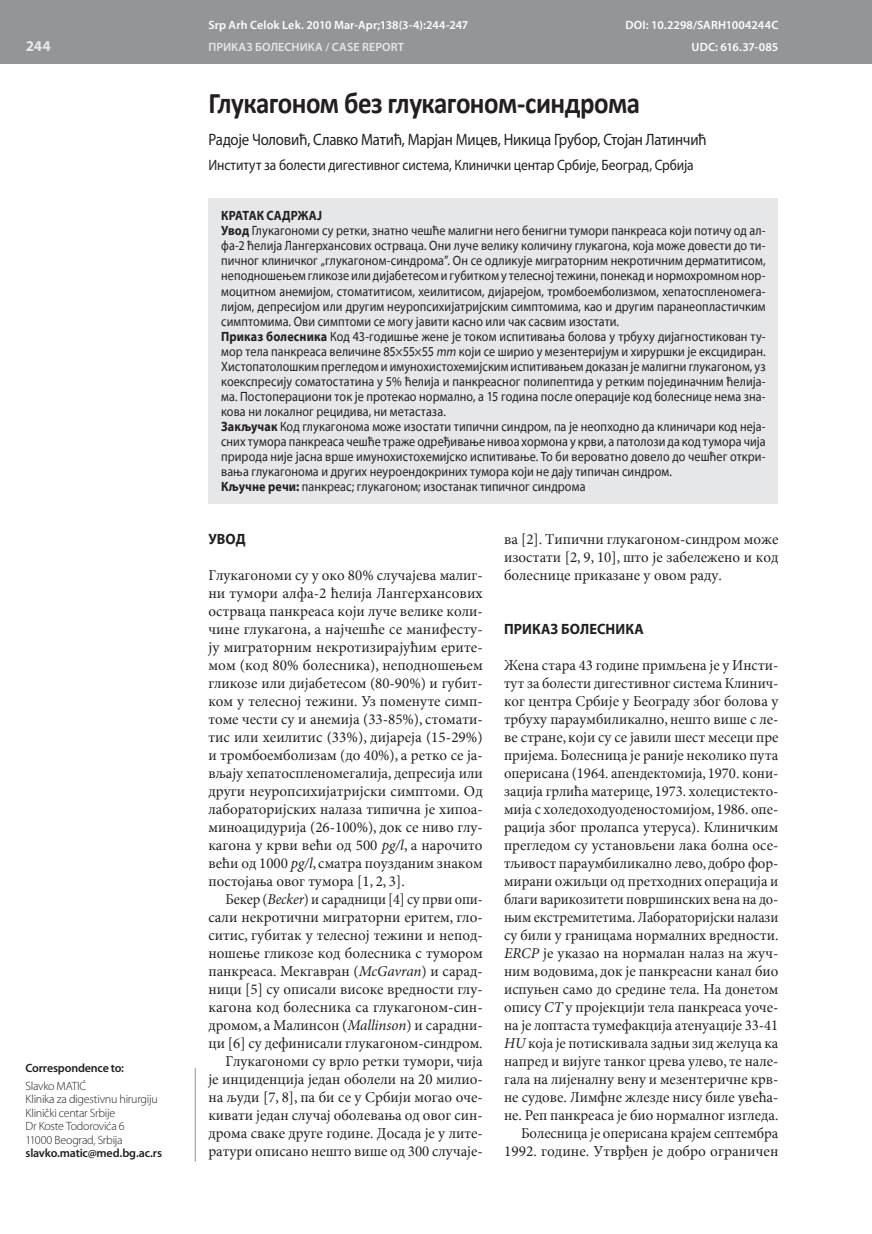
<style>
.page{position:relative;width:872px;height:1234px;background:#fff}
.page>*{position:absolute;margin:0;border:0;box-sizing:border-box;transform-origin:0 0}
.t1{font:700 30px "Calibri";letter-spacing:-.02em;color:#231f20;scale:.9 1}
.t2{font:16.5px "Myriad Pro";letter-spacing:-.015em;color:#231f20;scale:.9 1}
.t3{font:15px/18px "Minion Pro Cyrilic";color:#231f20;text-align:justify}
.t4{font:15px/18px "Minion Pro Cyrilic";color:#231f20;text-align:right;scale:.96 1}
.t5{font:15px "Myriad Pro";letter-spacing:-.01em;color:#231f20;scale:.9 1}
.t6{font:700 15px "Myriad Pro Cyrilic";letter-spacing:.01em;color:#231f20;scale:.95 1}
.t7{font:700 15px "Myriad Pro";color:#e6e7e9}
.t8{font:13.5px/15px "Myriad Pro Cyrilic";letter-spacing:.005em;color:#231f20;scale:.9 1}
.t9{font:300 12px/13.5px "Myriad Pro";letter-spacing:-.02em;color:#231f20}
.t10{font:600 12px "Myriad Pro";letter-spacing:.005em;color:#fff}
.t11{font:600 12px "Myriad Pro";letter-spacing:-.015em;color:#231f20}
.t12{font:600 12px "Myriad Pro";letter-spacing:.01em;color:#e6e7e9}
.s1{font-weight:700}
.s2{font-family:"Myriad Pro";font-style:italic}
.s3{font-family:"Minion Pro";font-style:italic}
</style>
<div class="page">
<div style="left:0;top:0;width:872px;height:64px;background:#939598"></div>
<hr style="left:871px;top:0;width:1px;height:64px;background:#e6e7e9">
<div style="left:208px;top:198px;width:570px;height:306px;background:#e6e7e9"></div>
<hr style="left:195px;top:1067px;width:1px;height:94px;background:#939598">
<p class="t7" style="left:26px;top:36px;width:27px">244</p>
<p class="t11" style="left:26px;top:1059px;width:100px">Correspondence to:</p>
<p class="t9" style="left:26px;top:1078px;width:134px">Slavko MATIĆ<br>Klinika za digestivnu hirurgiju<br>Klinički centar Srbije<br>Dr Koste Todorovića 6<br>11000 Beograd, Srbija</p>
<p class="t11" style="left:26px;top:1145px;width:138px">slavko.matic@med.bg.ac.rs</p>
<p class="t10" style="left:208px;top:17px;width:261px">Srp Arh Celok Lek. 2010 Mar-Apr;138(3-4):244-247</p>
<p class="t10" style="left:625px;top:17px;width:154px">DOI: 10.2298/SARH1004244C</p>
<p class="t12" style="left:208px;top:39px;width:197px">ПРИКАЗ БОЛЕСНИКА / CASE REPORT</p>
<p class="t10" style="left:691px;top:39px;width:88px">UDC: 616.37-085</p>
<h1 class="t1" style="left:208px;top:84px;width:481px">Глукагоном без глукагоном-синдрома</h1>
<p class="t2" style="left:208px;top:129px;width:555px">Радоје Чоловић, Славко Матић, Марјан Мицев, Никица Грубор, Стојан Латинчић</p>
<p class="t5" style="left:208px;top:155px;width:541px">Институт за болести дигестивног система, Клинички центар Србије, Београд, Србија</p>
<p class="t8" style="left:221px;top:209px;width:606px"><span class="s1">KRATAK SADRŽAJ<br>Uvod</span> Glukagonomi su retki, znatno češće maligni nego benigni tumori pankreasa koji potiču od al&shy;fa-2 ćelija Langerhansovih ostrvaca. Oni luče veliku količinu glukagona, koja može dovesti do ti&shy;pičnog kliničkog „glukagonom-sindroma”. On se odlikuje migratornim nekrotičnim dermatitisom, nepodnošewem glikoze ili dijabetesom i gubitkom u telesnoj težini, ponekad i normohromnom nor&shy;mocitnom anemijom, stomatitisom, heilitisom, dijarejom, tromboembolizmom, hepatosplenomega&shy;lijom, depresijom ili drugim neuropsihijatrijskim simptomima, kao i drugim paraneoplastičkim simptomima. Ovi simptomi se mogu javiti kasno ili čak sasvim izostati.<br><span class="s1">Prikaz bolesnika</span> Kod 43-godišwe žene je tokom ispitivawa bolova u trbuhu dijagnostikovan tu&shy;mor tela pankreasa veličine 85×55×55 <span class="s2">mm</span> koji se širio u mezenterijum i hirurški je ekscidiran.<br>Histopatološkim pregledom i imunohistohemijskim ispitivawem dokazan je maligni glukagonom, uz koekspresiju somatostatina u 5% ćelija i pankreasnog polipeptida u retkim pojedinačnim ćelija&shy;ma. Postoperacioni tok je protekao normalno, a 15 godina posle operacije kod bolesnice nema zna&shy;kova ni lokalnog recidiva, ni metastaza.<br><span class="s1">Zakqučak</span> Kod glukagonoma može izostati tipični sindrom, pa je neophodno da kliničari kod neja&shy;snih tumora pankreasa češće traže određivawe nivoa hormona u krvi, a patolozi da kod tumora čija priroda nije jasna vrše imunohistohemijsko ispitivawe. To bi verovatno dovelo do češćeg otkri&shy;vawa glukagonoma i drugih neuroendokrinih tumora koji ne daju tipičan sindrom.<br><span class="s1">Kqučne reči:</span> pankreas; glukagonom; izostanak tipičnog sindroma</p>
<p class="t6" style="left:208px;top:530px;width:41px">UVOD</p>
<p class="t3" style="left:208px;top:566px;width:276px">Glu-ka-go-no-mi su u oko 80% slu-ča-je-va ma-lig&shy;ni tu-mo-ri al-fa-2 će-li-ja Lan-ger-han-so-vih ostr-va-ca pan-kre-a-sa ko-ji lu-če ve-li-ke ko-li&shy;či-ne glu-ka-go-na, a naj-če-šće se ma-ni-fe-stu&shy;ju mi-gra-tor-nim ne-kro-ti-zi-ra-ju-ćim eri-te&shy;mom (kod 80% bo-le-sni-ka), ne-pod-no-še-wem gli-ko-ze ili di-ja-be-te-som (80-90%) i gu-bit&shy;kom u te-le-snoj te-ži-ni. Uz po-me-nu-te simp&shy;to-me če-sti su i ane-mi-ja (33-85%), sto-ma-ti&shy;tis ili he-i-li-tis (33%), di-ja-re-ja (15-29%) i trom-bo-em-bo-li-zam (do 40%), a ret-ko se ja&shy;vqa-ju he-pa-to-sple-no-me-ga-li-ja, de-pre-si-ja ili dru-gi ne-u-rop-si-hi-ja-trij-ski simp-to-mi. Od la-bo-ra-to-rij-skih na-la-za ti-pič-na je hi-po-a&shy;mi-no-a-ci-du-ri-ja (26-100%), dok se ni-vo glu&shy;ka-go-na u kr-vi ve-ći od 500 <span class="s3">pg/l</span>, a na-ro-či-to ve-ći od 1000 <span class="s3">pg/l</span>, sma-tra po-u-zda-nim zna-kom po-sto-ja-wa ovog tu-mo-ra [1, 2, 3].</p>
<p class="t4" style="left:208px;top:890px;width:287px">Be-ker (<span class="s3">Bec-ker</span>) i sa-rad-ni-ci [4] su pr-vi opi&shy;sa-li ne-kro-tič-ni mi-gra-tor-ni eri-tem, glo&shy;si-tis, gu-bi-tak u te-le-snoj te-ži-ni i ne-pod&shy;no-še-we gli-ko-ze kod bo-le-sni-ka s tu-mo-rom pan-kre-a-sa. Mek-ga-vran (<span class="s3">McGa-vran</span>) i sa-rad&shy;ni-ci [5] su opi-sa-li vi-so-ke vred-no-sti glu&shy;ka-go-na kod bo-le-sni-ka sa glu-ka-go-nom-sin&shy;dro-mom, a Ma-lin-son (<span class="s3">Mal-lin-son</span>) i sa-rad-ni&shy;ci [6] su de-fi-ni-sa-li glu-ka-go-nom-sin-drom.<br>Glu-ka-go-no-mi su vr-lo ret-ki tu-mo-ri, či-ja<br>je in-ci-den-ci-ja je-dan obo-le-li na 20 mi-li-o&shy;na qu-di [7, 8], pa bi se u Sr-bi-ji mo-gao oče&shy;ki-va-ti je-dan slu-čaj obo-le-va-wa od ovog sin&shy;dro-ma sva-ke dru-ge go-di-ne. Do-sa-da je u li-te&shy;ra-tu-ri opi-sa-no ne-što vi-še od 300 slu-ča-je-</p>
<p class="t3" style="left:504px;top:530px;width:276px">va [2]. Ti-pič-ni glu-ka-go-nom-sin-drom mo-že iz-o-sta-ti [2, 9, 10], što je za-be-le-že-no i kod bo-le-sni-ce pri-ka-za-ne u ovom ra-du.</p>
<p class="t6" style="left:504px;top:620px;width:149px">PRIKAZ BOLESNIKA</p>
<p class="t3" style="left:504px;top:656px;width:276px;text-align:right">Že-na sta-ra 43 go-di-ne pri-mqe-na je u In-sti&shy;tut za bo-le-sti di-ge-stiv-nog si-ste-ma Kli-nič&shy;kog cen-tra Sr-bi-je u Be-o-gra-du zbog bo-lo-va u tr-bu-hu pa-ra-um-bi-li-kal-no, ne-što vi-še s le&shy;ve stra-ne, ko-ji su se ja-vi-li šest me-se-ci pre pri-je-ma. Bo-le-sni-ca je ra-ni-je ne-ko-li-ko pu-ta ope-ri-sa-na (1964. apen-dek-to-mi-ja, 1970. ko-ni&shy;za-ci-ja gr-li-ća ma-te-ri-ce, 1973. ho-le-ci-stek-to&shy;mi-ja s ho-le-do-ho-du-o-de-no-sto-mi-jom, 1986. ope&shy;ra-ci-ja zbog pro-lap-sa ute-ru-sa). Kli-nič-kim pre-gle-dom su usta-no-vqe-ni la-ka bol-na ose&shy;tqi-vost pa-ra-um-bi-li-kal-no le-vo, do-bro for&shy;mi-ra-ni ožiq-ci od pret-hod-nih ope-ra-ci-ja i bla-gi va-ri-ko-zi-te-ti po-vr-šin-skih ve-na na do&shy;wim eks-tre-mi-te-ti-ma. La-bo-ra-to-rij-ski na-la-zi su bi-li u gra-ni-ca-ma nor-mal-nih vred-no-sti.<br><span class="s3">ERCP</span> je uka-zao na nor-ma-lan na-laz na žuč&shy;nim vo-do-vi-ma, dok je pan-kre-a-sni ka-nal bio is-pu-wen sa-mo do sre-di-ne te-la. Na do-ne-tom opi-su <span class="s3">CT</span> u pro-jek-ci-ji te-la pan-kre-a-sa uoče&shy;na je lop-ta-sta tu-me-fak-ci-ja ate-nu-a-ci-je 33-41<br><span class="s3">HU</span> ko-ja je po-ti-ski-va-la zad-wi zid že-lu-ca ka na-pred i vi-ju-ge tan-kog cre-va ule-vo, te na-le&shy;ga-la na li-je-nal-nu ve-nu i me-zen-te-rič-ne krv&shy;ne su-do-ve. Lim-fne žle-zde ni-su bi-le uve-ća&shy;ne. Rep pan-kre-a-sa je bio nor-ma-lnog iz-gleda.<br>Bo-le-sni-ca je ope-ri-sa-na kra-jem sep-tem-bra 1992. go-di-ne. Utvr-đen je do-bro ogra-ni-čen</p>
</div>
